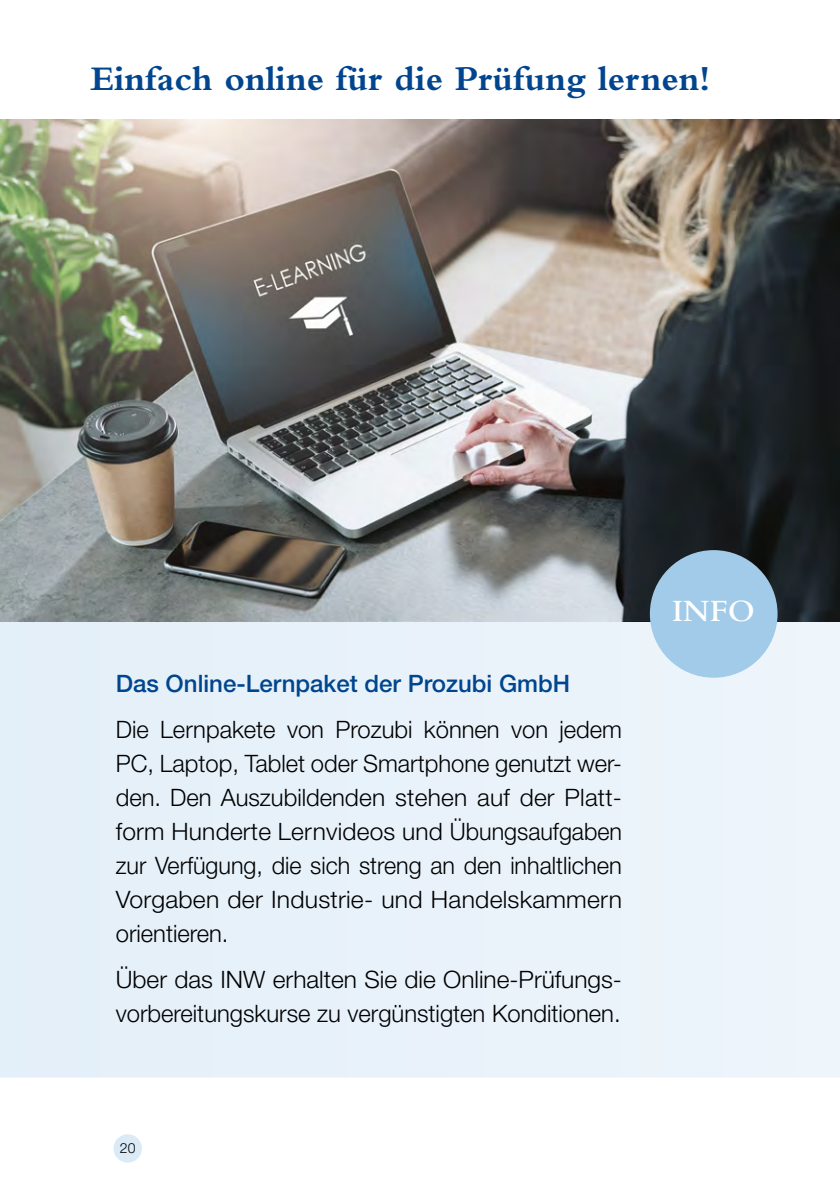
<style>
.page{position:relative;width:840px;height:1191px;background:#fff}
.page>*{position:absolute;margin:0;border:0;box-sizing:border-box;transform-origin:0 0}
.t1{font:700 36px "Bembo";color:#00458d}
.t2{font:600 32.4px "Bembo";color:#fff}
.t3{font:300 24px/34px "Helvetica Neue LT Pro";color:#000;text-align:justify}
.t4{font:500 24px "Helvetica Neue LT Pro";color:#00458d}
.t5{font:300 14px "Helvetica Neue LT Pro";color:#000}
</style>
<div class="page">
<div style="left:0;top:621px;width:839px;height:456px;background:#e9f2fa"></div>
<img style="left:0;top:119px;width:839px;height:502px">
<div style="left:649px;top:550px;width:128px;height:127px;background:#a1cbe8;border-radius:50%"></div>
<div style="left:113px;top:1134px;width:29px;height:28px;background:#daeaf6;border-radius:50%"></div>
<h1 class="t1" style="left:91px;top:59px;width:621px">Einfach online für die Prüfung lernen!</h1>
<p class="t4" style="left:116px;top:669px;width:455px">Das Online-Lernpaket der Prozubi GmbH</p>
<p class="t3" style="left:116px;top:712px;width:507px">Die Lernpakete von Prozubi können von jedem PC, Laptop, Tablet oder Smartphone genutzt wer&shy;den. Den Auszubildenden stehen auf der Platt&shy;form Hunderte Lernvideos und Übungsaufgaben zur Verfügung, die sich streng an den inhaltlichen Vorgaben der Industrie- und Handelskammern orientieren.</p>
<p class="t3" style="left:116px;top:962px;width:507px">Über das INW erhalten Sie die Online-Prüfungs&shy;vorbereitungskurse zu vergünstigten Konditionen.</p>
<p class="t5" style="left:120px;top:1139px;width:17px">20</p>
<h2 class="t2" style="left:671px;top:593px;width:84px">INFO</h2>
</div>
